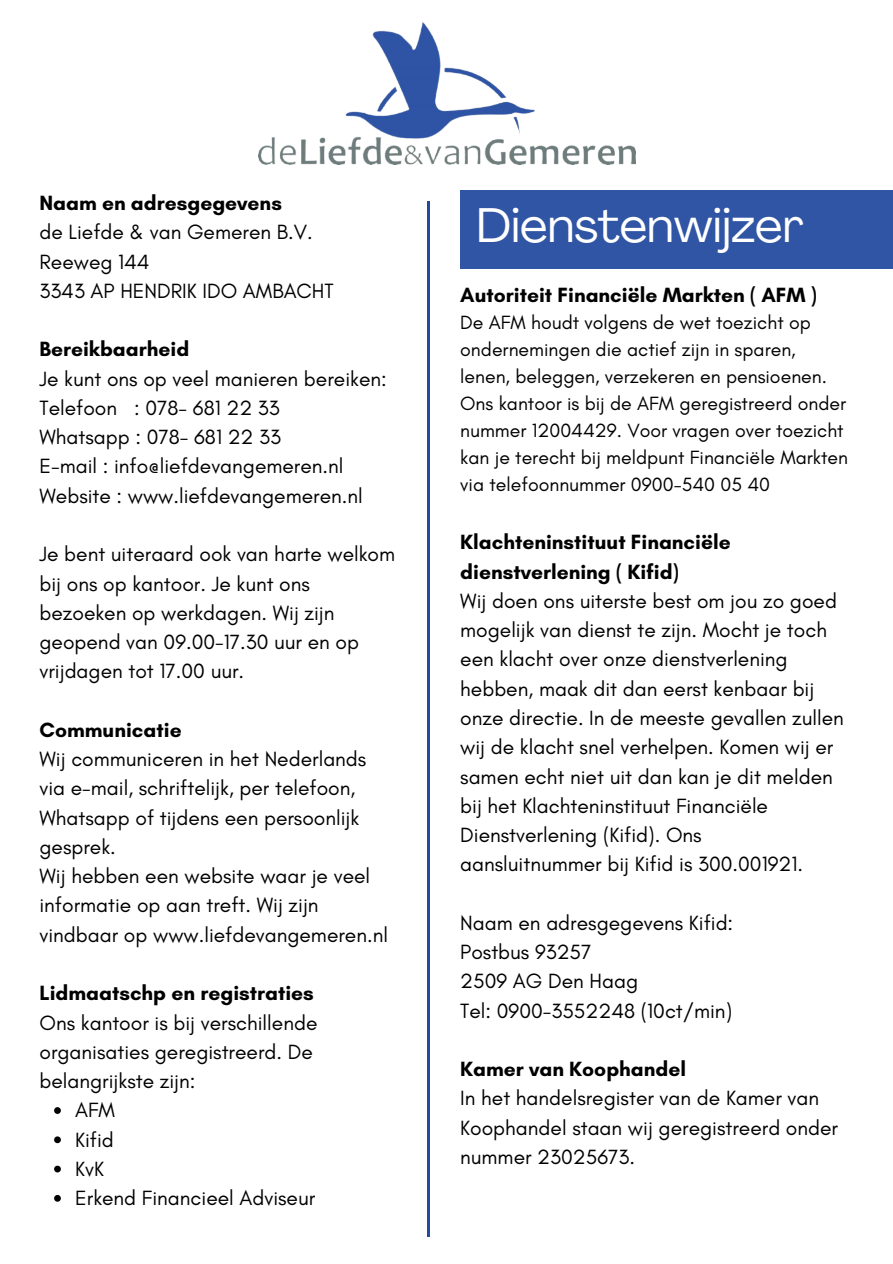
<style>
.page{position:relative;width:893px;height:1264px;background:#fff}
.page>*{position:absolute;margin:0;border:0;box-sizing:border-box;transform-origin:0 0}
.t1{font:48px "Agrandir";color:#fff}
.t2{font:21px/29.2px "Glacial Indifference";color:#000}
.t3{font:700 21px/29.2px "Glacial Indifference";color:#000}
.t4{font:19.5px/27px "Glacial Indifference";color:#000}
</style>
<div class="page">
<div style="left:460px;top:191px;width:432px;height:78px;background:#3055a4"></div>
<img style="left:258px;top:22px;width:377px;height:143px">
<hr style="left:427px;top:201px;width:2px;height:1035px;background:#234a9f">
<svg style="left:54px;top:1107px;width:7px;height:6px"></svg>
<svg style="left:54px;top:1136px;width:7px;height:7px"></svg>
<svg style="left:54px;top:1165px;width:7px;height:7px"></svg>
<svg style="left:54px;top:1195px;width:7px;height:6px"></svg>
<p class="t3" style="left:39px;top:188px;width:244px">Naam en adresgegevens</p>
<p class="t2" style="left:39px;top:217px;width:275px">de Liefde &amp; van Gemeren B.V.</p>
<p class="t2" style="left:39px;top:247px;width:112px">Reeweg 144</p>
<p class="t2" style="left:39px;top:276px;width:296px">3343 AP HENDRIK IDO AMBACHT</p>
<p class="t3" style="left:39px;top:334px;width:151px">Bereikbaarheid</p>
<p class="t2" style="left:39px;top:364px;width:349px">Je kunt ons op veel manieren bereiken:</p>
<p class="t2" style="left:39px;top:393px;width:242px">Telefoon : 078- 681 22 33</p>
<p class="t2" style="left:39px;top:422px;width:243px">Whatsapp : 078- 681 22 33</p>
<p class="t2" style="left:39px;top:451px;width:305px">E-mail : info@liefdevangemeren.nl</p>
<p class="t2" style="left:39px;top:481px;width:325px">Website : www.liefdevangemeren.nl</p>
<p class="t2" style="left:39px;top:539px;width:357px">Je bent uiteraard ook van harte welkom bij ons op kantoor. Je kunt ons bezoeken op werkdagen. Wij zijn geopend van 09.00-17.30 uur en op vrijdagen tot 17.00 uur.</p>
<p class="t3" style="left:39px;top:715px;width:144px">Communicatie</p>
<p class="t2" style="left:39px;top:744px;width:328px">Wij communiceren in het Nederlands via e-mail, schriftelijk, per telefoon,<br>Whatsapp of tijdens een persoonlijk gesprek.</p>
<p class="t2" style="left:39px;top:861px;width:350px">Wij hebben een website waar je veel informatie op aan treft. Wij zijn vindbaar op www.liefdevangemeren.nl</p>
<p class="t3" style="left:39px;top:978px;width:276px">Lidmaatschp en registraties</p>
<p class="t2" style="left:39px;top:1007px;width:279px">Ons kantoor is bij verschillende organisaties geregistreerd. De belangrijkste zijn:</p>
<p class="t2" style="left:75px;top:1095px;width:41px">AFM</p>
<p class="t2" style="left:75px;top:1124px;width:40px">Kifid</p>
<p class="t2" style="left:75px;top:1153px;width:30px">KvK</p>
<p class="t2" style="left:75px;top:1183px;width:241px">Erkend Financieel Adviseur</p>
<p class="t1" style="left:476px;top:206px;width:329px">Dienstenwijzer</p>
<h1 class="t3" style="left:460px;top:280px;width:358px">Autoriteit Financiële Markten ( AFM )</h1>
<p class="t4" style="left:460px;top:308px;width:389px">De AFM houdt volgens de wet toezicht op ondernemingen die actief zijn in sparen, lenen, beleggen, verzekeren en pensioenen.<br>Ons kantoor is bij de AFM geregistreerd onder nummer 12004429. Voor vragen over toezicht kan je terecht bij meldpunt Financiële Markten via telefoonnummer 0900-540 05 40</p>
<p class="t3" style="left:460px;top:527px;width:272px">Klachteninstituut Financiële dienstverlening ( Kifid)</p>
<p class="t2" style="left:460px;top:586px;width:385px">Wij doen ons uiterste best om jou zo goed mogelijk van dienst te zijn. Mocht je toch een klacht over onze dienstverlening hebben, maak dit dan eerst kenbaar bij onze directie. In de meeste gevallen zullen wij de klacht snel verhelpen. Komen wij er samen echt niet uit dan kan je dit melden bij het Klachteninstituut Financiële Dienstverlening (Kifid). Ons aansluitnummer bij Kifid is 300.001921.</p>
<p class="t2" style="left:460px;top:907px;width:274px">Naam en adresgegevens Kifid:</p>
<p class="t2" style="left:460px;top:937px;width:133px">Postbus 93257</p>
<p class="t2" style="left:460px;top:966px;width:179px">2509 AG Den Haag</p>
<p class="t2" style="left:460px;top:995px;width:273px">Tel: 0900-3552248 (10ct/min)</p>
<p class="t3" style="left:460px;top:1054px;width:227px">Kamer van Koophandel</p>
<p class="t2" style="left:460px;top:1083px;width:379px">In het handelsregister van de Kamer van<br>Koophandel staan wij geregistreerd onder nummer 23025673.</p>
</div>
